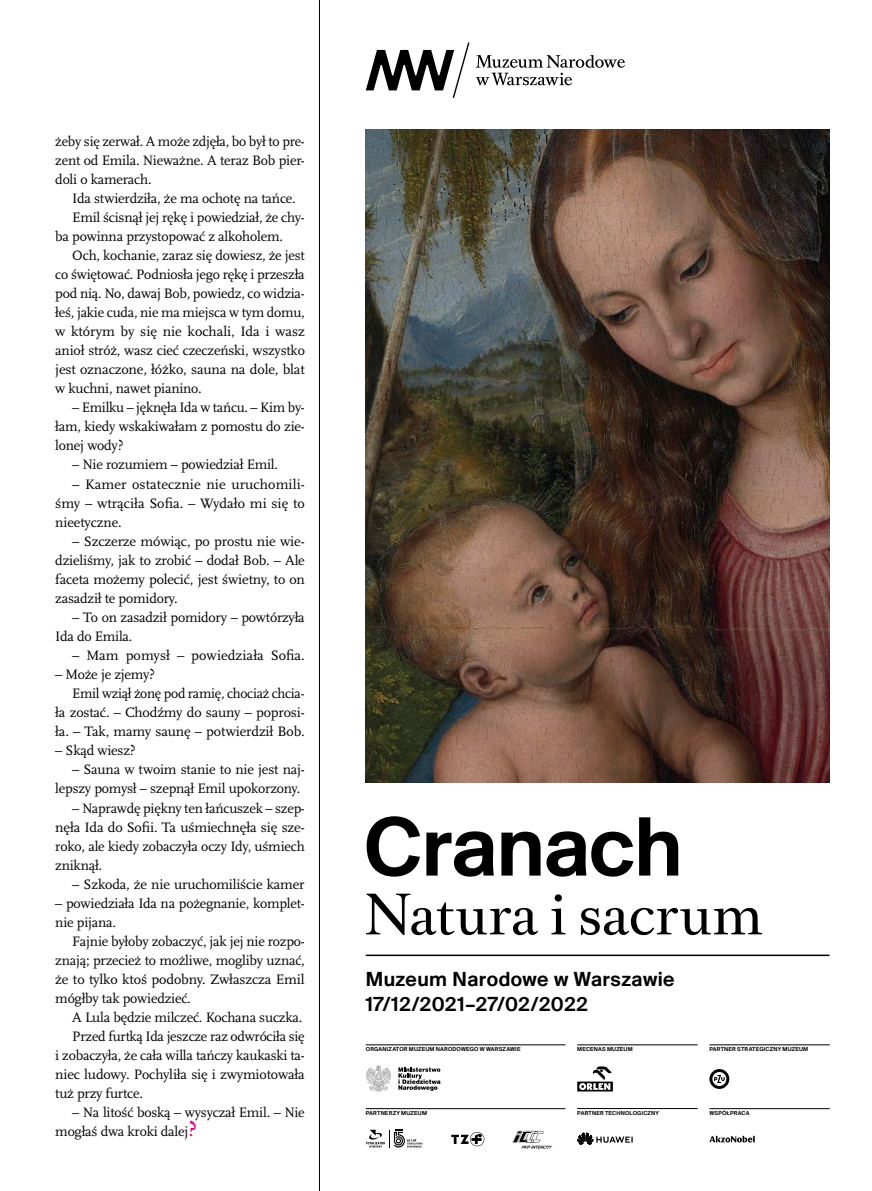
<style>
.page{position:relative;width:872px;height:1191px;background:#fff}
.page>*{position:absolute;margin:0;border:0;box-sizing:border-box;transform-origin:0 0}
.t1{font:21px/25.2px "Suisse BP Intl Antique";letter-spacing:.025em;color:#000}
.t2{font:14.25px/19px "Scala Pro";letter-spacing:-.015em;color:#000;text-align:justify}
.t3{font:14.25px "Scala Pro";letter-spacing:.005em;color:#000}
.t4{font:6px "Suisse BP Intl Antique";letter-spacing:.03em;color:#000}
.s1{font-weight:700;font-size:21px;color:#d70b8c}
</style>
<div class="page">
<svg style="left:366px;top:893px;width:396px;height:42px"></svg>
<svg style="left:366px;top:816px;width:312px;height:60px"></svg>
<svg style="left:366px;top:1065px;width:25px;height:27px"></svg>
<svg style="left:398px;top:1067px;width:42px;height:24px"></svg>
<svg style="left:366px;top:1129px;width:57px;height:18px"></svg>
<svg style="left:451px;top:1132px;width:33px;height:14px"></svg>
<svg style="left:577px;top:1066px;width:36px;height:25px"></svg>
<svg style="left:577px;top:1132px;width:55px;height:13px"></svg>
<svg style="left:709px;top:1069px;width:20px;height:20px"></svg>
<hr style="left:366px;top:1044px;width:199px;height:1px;background:#000">
<hr style="left:366px;top:1108px;width:199px;height:1px;background:#000">
<hr style="left:709px;top:1044px;width:120px;height:1px;background:#000">
<hr style="left:577px;top:1044px;width:120px;height:1px;background:#000">
<hr style="left:577px;top:1108px;width:120px;height:1px;background:#000">
<svg style="left:512px;top:1130px;width:40px;height:18px"></svg>
<hr style="left:709px;top:1108px;width:120px;height:1px;background:#000">
<svg style="left:709px;top:1135px;width:45px;height:7px"></svg>
<img style="left:366px;top:129px;width:463px;height:653px">
<svg style="left:366px;top:43px;width:103px;height:55px"></svg>
<svg style="left:476px;top:55px;width:149px;height:30px"></svg>
<hr style="left:366px;top:954px;width:463px;height:2px;background:#000">
<hr style="left:319px;top:0;width:1px;height:1191px;background:#000">
<p class="t2" style="left:55px;top:131px;width:251px">żeby się zerwał. A może zdjęła, bo był to pre&shy;zent od Emila. Nieważne. A teraz Bob pier&shy;doli o kamerach.</p>
<p class="t2" style="left:72px;top:189px;width:225px">Ida stwierdziła, że ma ochotę na tańce.</p>
<p class="t2" style="left:72px;top:208px;width:234px">Emil ścisnął jej rękę i powiedział, że chy-</p>
<p class="t2" style="left:55px;top:227px;width:229px">ba powinna przystopować z alkoholem.</p>
<p class="t2" style="left:72px;top:246px;width:234px">Och, kochanie, zaraz się dowiesz, że jest</p>
<p class="t2" style="left:55px;top:265px;width:251px">co świętować. Podniosła jego rękę i przeszła</p>
<p class="t2" style="left:55px;top:284px;width:251px">pod nią. No, dawaj Bob, powiedz, co widzia-</p>
<p class="t2" style="left:55px;top:303px;width:251px">łeś, jakie cuda, nie ma miejsca w tym domu,</p>
<p class="t2" style="left:55px;top:322px;width:251px">w którym by się nie kochali, Ida i wasz</p>
<p class="t2" style="left:55px;top:341px;width:251px">anioł stróż, wasz cieć czeczeński, wszystko</p>
<p class="t2" style="left:55px;top:360px;width:251px">jest oznaczone, łóżko, sauna na dole, blat</p>
<p class="t2" style="left:55px;top:379px;width:148px">w kuchni, nawet pianino.</p>
<p class="t2" style="left:55px;top:398px;width:251px;text-indent:17px">– Emilku – jęknęła Ida w tańcu. – Kim by&shy;łam, kiedy wskakiwałam z pomostu do zie&shy;lonej wody?</p>
<p class="t2" style="left:72px;top:455px;width:207px">– Nie rozumiem – powiedział Emil.</p>
<p class="t2" style="left:55px;top:474px;width:251px;text-indent:17px">– Kamer ostatecznie nie uruchomili&shy;śmy – wtrąciła Sofia. – Wydało mi się to nieetyczne.</p>
<p class="t2" style="left:55px;top:531px;width:251px;text-indent:17px">– Szczerze mówiąc, po prostu nie wie&shy;dzieliśmy, jak to zrobić – dodał Bob. – Ale faceta możemy polecić, jest świetny, to on zasadził te pomidory.</p>
<p class="t2" style="left:55px;top:608px;width:251px;text-indent:17px">– To on zasadził pomidory – powtórzyła<br>Ida do Emila.</p>
<p class="t3" style="left:72px;top:647px;width:234px">– Mam pomysł – powiedziała Sofia.</p>
<p class="t2" style="left:55px;top:665px;width:101px">– Może je zjemy?</p>
<p class="t2" style="left:72px;top:684px;width:234px">Emil wziął żonę pod ramię, chociaż chcia-</p>
<p class="t2" style="left:55px;top:703px;width:251px">ła zostać. – Chodźmy do sauny – poprosi-</p>
<p class="t2" style="left:55px;top:722px;width:251px">ła. – Tak, mamy saunę – potwierdził Bob.</p>
<p class="t2" style="left:55px;top:741px;width:82px">– Skąd wiesz?</p>
<p class="t2" style="left:55px;top:760px;width:251px;text-indent:17px">– Sauna w twoim stanie to nie jest naj&shy;lepszy pomysł – szepnął Emil upokorzony.</p>
<p class="t2" style="left:55px;top:798px;width:251px;text-indent:17px">– Naprawdę piękny ten łańcuszek – szep&shy;nęła Ida do Sofii. Ta uśmiechnęła się sze&shy;roko, ale kiedy zobaczyła oczy Idy, uśmiech zniknął.</p>
<p class="t2" style="left:72px;top:874px;width:234px">– Szkoda, że nie uruchomiliście kamer</p>
<p class="t2" style="left:55px;top:893px;width:251px">– powiedziała Ida na pożegnanie, komplet&shy;nie pijana.</p>
<p class="t2" style="left:55px;top:932px;width:251px;text-indent:17px">Fajnie byłoby zobaczyć, jak jej nie rozpo&shy;znają; przecież to możliwe, mogliby uznać, że to tylko ktoś podobny. Zwłaszcza Emil mógłby tak powiedzieć.</p>
<p class="t2" style="left:72px;top:1008px;width:231px">A Lula będzie milczeć. Kochana suczka.</p>
<p class="t2" style="left:72px;top:1027px;width:234px">Przed furtką Ida jeszcze raz odwróciła się</p>
<p class="t2" style="left:55px;top:1046px;width:251px">i zobaczyła, że cała willa tańczy kaukaski ta-</p>
<p class="t2" style="left:55px;top:1065px;width:251px">niec ludowy. Pochyliła się i zwymiotowała</p>
<p class="t2" style="left:55px;top:1084px;width:89px">tuż przy furtce.</p>
<p class="t2" style="left:55px;top:1103px;width:251px;text-indent:17px">– Na litość boską – wysyczał Emil. – Nie mogłaś dwa kroki dalej<span class="s1">?</span></p>
<h1 class="t1" style="left:366px;top:968px;width:310px">Muzeum Narodowe w Warszawie<br>17/12/2021–27/02/2022</h1>
<p class="t4" style="left:366px;top:1046px;width:156px">ORGANIZATOR MUZEUM NARODOWEGO W WARSZAWIE</p>
<p class="t4" style="left:366px;top:1110px;width:63px">PARTNERZY MUZEUM</p>
<p class="t4" style="left:577px;top:1046px;width:57px">MECENAS MUZEUM</p>
<p class="t4" style="left:709px;top:1046px;width:100px">PARTNER STRATEGICZNY MUZEUM</p>
<p class="t4" style="left:577px;top:1110px;width:83px">PARTNER TECHNOLOGICZNY</p>
<p class="t4" style="left:709px;top:1110px;width:42px">WSPÓŁPRACA</p>
</div>
